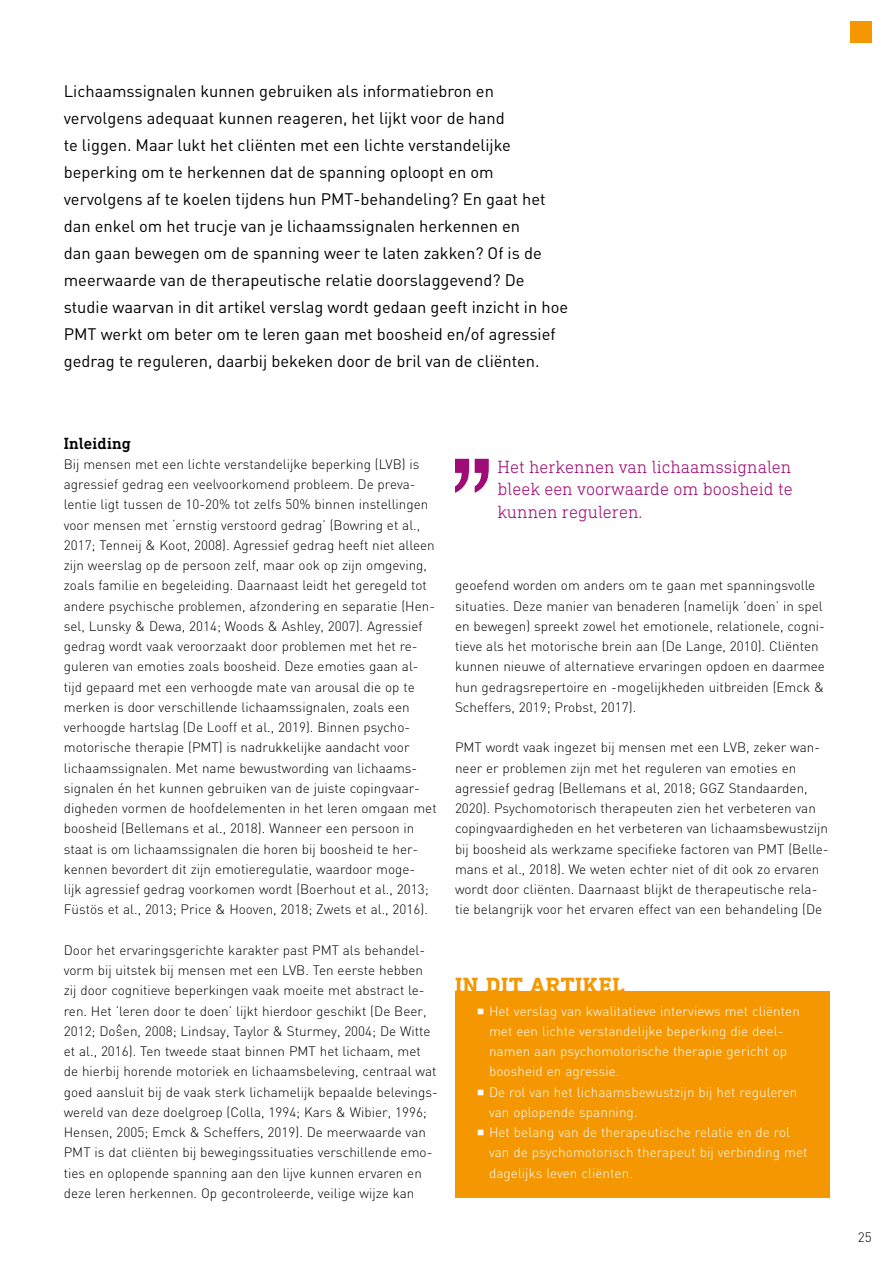
<style>
.page{position:relative;width:893px;height:1263px;background:#fff}
.page>*{position:absolute;margin:0;border:0;box-sizing:border-box;transform-origin:0 0}
.t1{font:700 22.5px "DIN Next Slab Pro";letter-spacing:.03em;color:#f49700}
.t2{font:300 18px/22.5px "DIN Next Slab Pro";color:#a00c77;text-align:justify}
.t3{font:16.5px/27px "DIN";color:#000}
.t4{font:500 16.5px "DIN Next Slab Pro";letter-spacing:.01em;color:#000}
.t5{font:300 13.5px/20.2px "DIN";color:#000}
.t6{font:300 13.5px/20.2px "DIN";letter-spacing:.005em;color:#fff}
</style>
<div class="page">
<div style="left:850px;top:21px;width:22px;height:22px;background:#f49700"></div>
<div style="left:455px;top:991px;width:374px;height:207px;background:#f49700"></div>
<svg style="left:475px;top:459px;width:14px;height:34px"></svg>
<svg style="left:455px;top:459px;width:14px;height:34px"></svg>
<p class="t3" style="left:64px;top:78px;width:506px">Lichaamssignalen kunnen gebruiken als informatiebron en vervolgens adequaat kunnen reageren, het lijkt voor de hand<br>te liggen. Maar lukt het cliënten met een lichte verstandelijke beperking om te herkennen dat de spanning oploopt en om vervolgens af te koelen tijdens hun PMT-behandeling? En gaat het dan enkel om het trucje van je lichaamssignalen herkennen en<br>dan gaan bewegen om de spanning weer te laten zakken? Of is de meerwaarde van de therapeutische relatie doorslaggevend? De studie waarvan in dit artikel verslag wordt gedaan geeft inzicht in hoe PMT werkt om beter om te leren gaan met boosheid en/of agressief gedrag te reguleren, daarbij bekeken door de bril van de cliënten.</p>
<p class="t4" style="left:64px;top:433px;width:69px">Inleiding</p>
<p class="t5" style="left:64px;top:454px;width:374px">Bij mensen met een lichte verstandelijke beperking (LVB) is agressief gedrag een veelvoorkomend probleem. De preva&shy;lentie ligt tussen de 10-20% tot zelfs 50% binnen instellingen voor mensen met ‘ernstig verstoord gedrag’ (Bowring et al., 2017; Tenneij &amp; Koot, 2008). Agressief gedrag heeft niet alleen zijn weerslag op de persoon zelf, maar ook op zijn omgeving, zoals familie en begeleiding. Daarnaast leidt het geregeld tot andere psychische problemen, afzondering en separatie (Hen&shy;sel, Lunsky &amp; Dewa, 2014; Woods &amp; Ashley, 2007). Agressief gedrag wordt vaak veroorzaakt door problemen met het re&shy;guleren van emoties zoals boosheid. Deze emoties gaan al&shy;tijd gepaard met een verhoogde mate van arousal die op te merken is door verschillende lichaamssignalen, zoals een verhoogde hartslag (De Looff et al., 2019). Binnen psycho&shy;motorische therapie (PMT) is nadrukkelijke aandacht voor lichaamssignalen. Met name bewustwording van lichaams&shy;signalen én het kunnen gebruiken van de juiste copingvaar&shy;digheden vormen de hoofdelementen in het leren omgaan met boosheid (Bellemans et al., 2018). Wanneer een persoon in staat is om lichaamssignalen die horen bij boosheid te her&shy;kennen bevordert dit zijn emotieregulatie, waardoor moge-<br>lijk agressief gedrag voorkomen wordt (Boerhout et al., 2013; Füstös et al., 2013; Price &amp; Hooven, 2018; Zwets et al., 2016).</p>
<p class="t5" style="left:64px;top:940px;width:376px">Door het ervaringsgerichte karakter past PMT als behandel&shy;vorm bij uitstek bij mensen met een LVB. Ten eerste hebben zij door cognitieve beperkingen vaak moeite met abstract le&shy;ren. Het ’leren door te doen’ lijkt hierdoor geschikt (De Beer, 2012; Dos^en, 2008; Lindsay, Taylor &amp; Sturmey, 2004; De Witte et al., 2016). Ten tweede staat binnen PMT het lichaam, met de hierbij horende motoriek en lichaamsbeleving, centraal wat goed aansluit bij de vaak sterk lichamelijk bepaalde belevings&shy;wereld van deze doelgroep (Colla, 1994; Kars &amp; Wibier, 1996; Hensen, 2005; Emck &amp; Scheffers, 2019). De meerwaarde van PMT is dat cliënten bij bewegingssituaties verschillende emo&shy;ties en oplopende spanning aan den lijve kunnen ervaren en deze leren herkennen. Op gecontroleerde, veilige wijze kan</p>
<h2 class="t2" style="left:498px;top:455px;width:297px">Het herkennen van lichaamssignalen bleek een voorwaarde om boosheid te kunnen reguleren.</h2>
<p class="t5" style="left:455px;top:575px;width:372px">geoefend worden om anders om te gaan met spanningsvolle situaties. Deze manier van benaderen (namelijk ’doen’ in spel en bewegen) spreekt zowel het emotionele, relationele, cogni&shy;tieve als het motorische brein aan (De Lange, 2010). Cliënten kunnen nieuwe of alternatieve ervaringen opdoen en daarmee hun gedragsrepertoire en -mogelijkheden uitbreiden (Emck &amp; Scheffers, 2019; Probst, 2017).</p>
<p class="t5" style="left:455px;top:737px;width:375px">PMT wordt vaak ingezet bij mensen met een LVB, zeker wan&shy;neer er problemen zijn met het reguleren van emoties en agressief gedrag (Bellemans et al, 2018; GGZ Standaarden, 2020). Psychomotorisch therapeuten zien het verbeteren van copingvaardigheden en het verbeteren van lichaamsbewustzijn bij boosheid als werkzame specifieke factoren van PMT (Belle&shy;mans et al., 2018). We weten echter niet of dit ook zo ervaren wordt door cliënten. Daarnaast blijkt de therapeutische rela&shy;tie belangrijk voor het ervaren effect van een behandeling (De</p>
<h1 class="t1" style="left:455px;top:972px;width:171px">IN DIT ARTIKEL</h1>
<p class="t6" style="left:489px;top:1000px;width:320px">Het verslag van kwalitatieve interviews met cliënten met een lichte verstandelijke beperking die deel&shy;namen aan psychomotorische therapie gericht op boosheid en agressie.<br>De rol van het lichaamsbewustzijn bij het reguleren van oplopende spanning.<br>Het belang van de therapeutische relatie en de rol van de psychomotorisch therapeut bij verbinding met dagelijks leven cliënten.</p>
<p class="t5" style="left:858px;top:1226px;width:15px">25</p>
</div>
